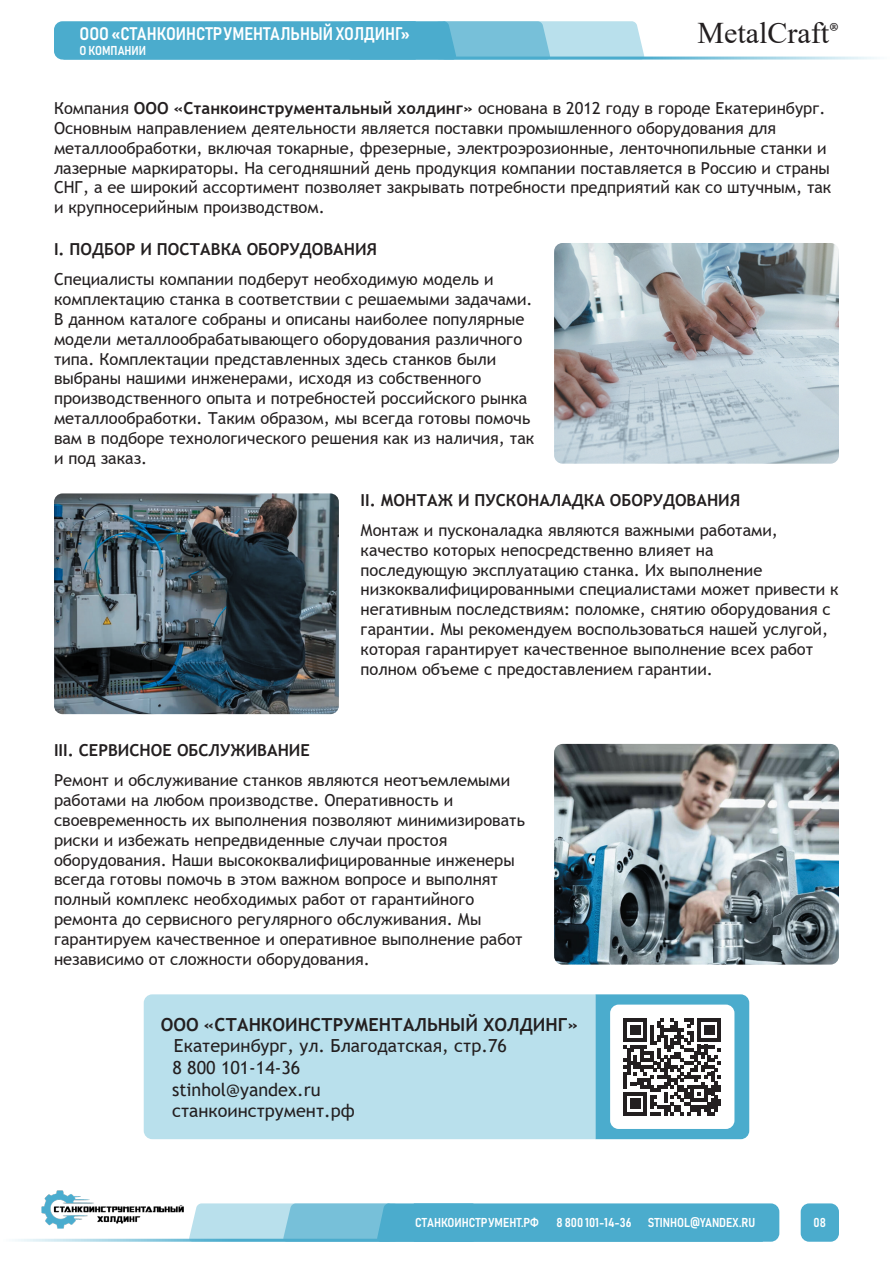
<style>
.page{position:relative;width:893px;height:1263px;background:#fff}
.page>*{position:absolute;margin:0;border:0;box-sizing:border-box;transform-origin:0 0}
.t1{font:30px "Times New Roman";color:#231f20}
.t2{font:18px/21.6px "Trebuchet MS";color:#231f20}
.t3{font:18px "Bahnschrift";color:#fff}
.t4{font:700 18px "Trebuchet MS";color:#231f20}
.t5{font:16.5px/19.8px "Trebuchet MS";color:#231f20}
.t6{font:700 16.5px "Trebuchet MS";color:#231f20}
.t7{font:12.75px "Bahnschrift";color:#fff}
.s1{font-family:"Adobe Hebrew"}
.s2{font-weight:700}
</style>
<div class="page">
<svg style="left:54px;top:21px;width:591px;height:39px;background:#65b8d4"></svg>
<hr style="left:63px;top:57px;width:830px;height:3px;background:#4baccd">
<div style="left:801px;top:1203px;width:38px;height:39px;background:#4baccd;border-radius:9px"></div>
<svg style="left:189px;top:1203px;width:590px;height:39px;background:#67b9d4"></svg>
<hr style="left:0;top:1239px;width:763px;height:3px;background:#4baccd">
<img style="left:41px;top:1190px;width:142px;height:38px">
<img style="left:54px;top:493px;width:285px;height:221px">
<img style="left:554px;top:744px;width:285px;height:220px">
<img style="left:554px;top:243px;width:285px;height:221px">
<div style="left:144px;top:994px;width:451px;height:145px;background:#b9e0ec"></div>
<svg style="left:595px;top:994px;width:154px;height:145px"></svg>
<p class="t3" style="left:80px;top:22px;width:332px">ООО «СТАНКОИНСТРУМЕНТАЛЬНЫЙ ХОЛДИНГ»</p>
<p class="t7" style="left:80px;top:43px;width:68px">О КОМПАНИИ</p>
<h1 class="t1" style="left:698px;top:12px;width:143px">MetalCraft<span class="s1">®</span></h1>
<p class="t5" style="left:54px;top:98px;width:779px">Компания <span class="s2">ООО «Станкоинструментальный холдинг»</span> основана в 2012 году в городе Екатеринбург.<br>Основным направлением деятельности является поставки промышленного оборудования для металлообработки, включая токарные, фрезерные, электроэрозионные, ленточнопильные станки и лазерные маркираторы. На сегодняшний день продукция компании поставляется в Россию и страны СНГ, а ее широкий ассортимент позволяет закрывать потребности предприятий как со штучным, так и крупносерийным производством.</p>
<p class="t6" style="left:54px;top:239px;width:325px">I. ПОДБОР И ПОСТАВКА ОБОРУДОВАНИЯ</p>
<p class="t5" style="left:54px;top:270px;width:482px">Специалисты компании подберут необходимую модель и комплектацию станка в соответствии с решаемыми задачами.<br>В данном каталоге собраны и описаны наиболее популярные модели металлообрабатывающего оборудования различного типа. Комплектации представленных здесь станков были выбраны нашими инженерами, исходя из собственного производственного опыта и потребностей российского рынка металлообработки. Таким образом, мы всегда готовы помочь вам в подборе технологического решения как из наличия, так и под заказ.</p>
<p class="t6" style="left:360px;top:489px;width:381px">II. МОНТАЖ И ПУСКОНАЛАДКА ОБОРУДОВАНИЯ</p>
<p class="t5" style="left:360px;top:520px;width:480px">Монтаж и пусконаладка являются важными работами, качество которых непосредственно влияет на<br>последующую эксплуатацию станка. Их выполнение низкоквалифицированными специалистами может привести к негативным последствиям: поломке, снятию оборудования с гарантии. Мы рекомендуем воспользоваться нашей услугой, которая гарантирует качественное выполнение всех работ полном объеме с предоставлением гарантии.</p>
<p class="t6" style="left:54px;top:740px;width:258px">III. СЕРВИСНОЕ ОБСЛУЖИВАНИЕ</p>
<p class="t5" style="left:54px;top:770px;width:473px">Ремонт и обслуживание станков являются неотъемлемыми работами на любом производстве. Оперативность и своевременность их выполнения позволяют минимизировать риски и избежать непредвиденные случаи простоя оборудования. Наши высококвалифицированные инженеры всегда готовы помочь в этом важном вопросе и выполнят полный комплекс необходимых работ от гарантийного ремонта до сервисного регулярного обслуживания. Мы гарантируем качественное и оперативное выполнение работ независимо от сложности оборудования.</p>
<p class="t4" style="left:161px;top:1013px;width:419px">ООО «СТАНКОИНСТРУМЕНТАЛЬНЫЙ ХОЛДИНГ»</p>
<p class="t2" style="left:172px;top:1035px;width:336px">Екатеринбург, ул. Благодатская, стр.76<br>8 800 101-14-36<br>stinhol@yandex.ru станкоинструмент.рф</p>
<p class="t7" style="left:415px;top:1215px;width:125px">СТАНКОИНСТРУМЕНТ.РФ</p>
<p class="t7" style="left:556px;top:1215px;width:76px">8 800 101-14-36</p>
<p class="t7" style="left:648px;top:1215px;width:109px">STINHOL@YANDEX.RU</p>
<p class="t7" style="left:814px;top:1215px;width:14px">08</p>
</div>
